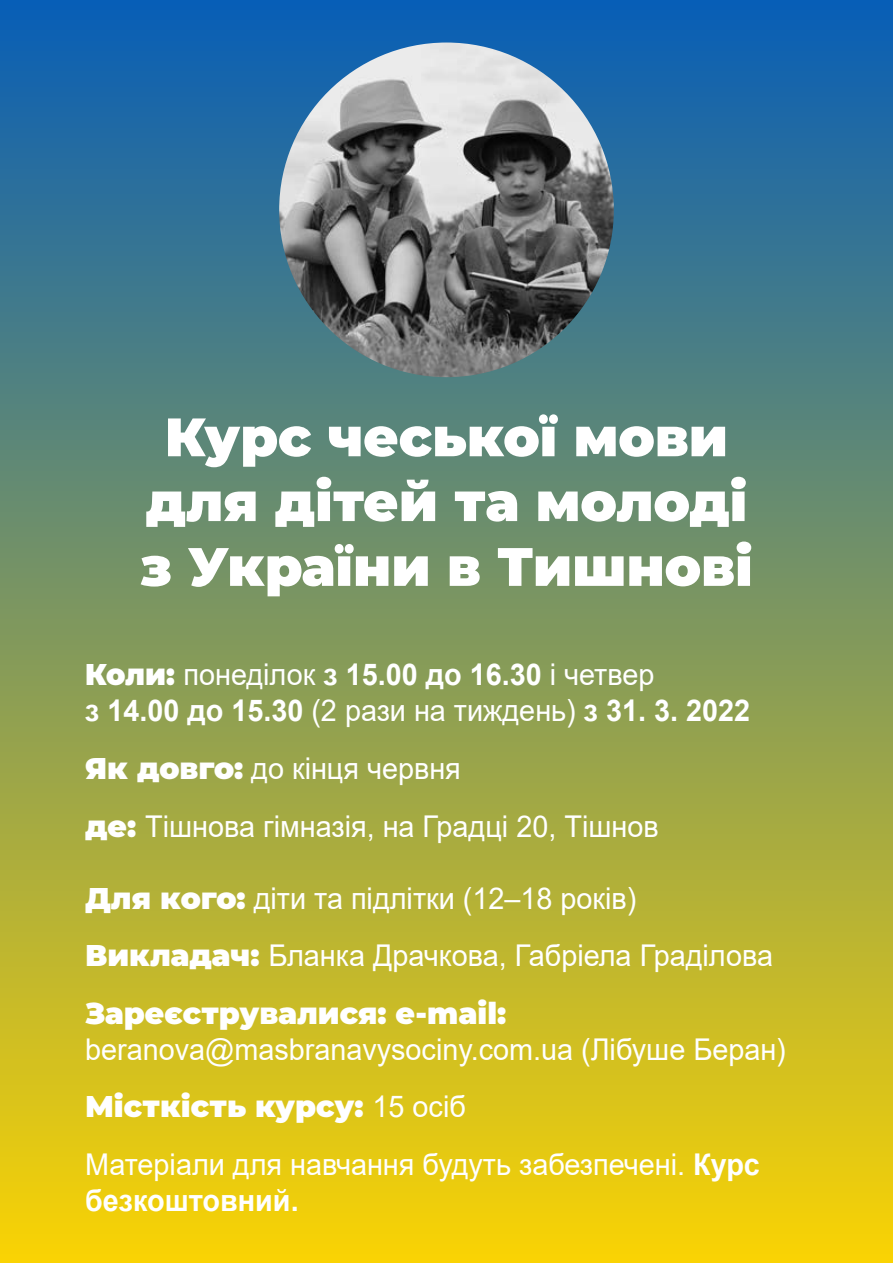
<style>
.page{position:relative;width:893px;height:1263px;background:#fff}
.page>*{position:absolute;margin:0;border:0;box-sizing:border-box;transform-origin:0 0}
.t1{font:900 54px/64.8px "Montserrat";color:#fff;text-align:center}
.t2{font:30px/57.6px "Arial";color:#fff;scale:.96 1}
.t3{font:700 30px/36px "Arial";color:#fff;scale:.96 1}
.t4{font:900 30px "Montserrat";color:#fff}
.s1{font-family:"Montserrat";font-weight:900}
.s2{font-weight:400}
.s3{font-family:"Arial";font-weight:400}
.s4{font-weight:700}
</style>
<div class="page">
<div style="left:0;top:0;width:893px;height:1263px;background:linear-gradient(to bottom,#075eb7,#fad303)"></div>
<img style="left:279px;top:43px;width:335px;height:334px;border-radius:167px">
<h1 class="t1" style="left:140px;top:401px;width:614px">Курс чеської мови для дітей та молоді з України в Тишнові</h1>
<p class="t3" style="left:85px;top:657px;width:694px"><span class="s1">Коли:</span> <span class="s2">понеділок</span> з 15.00 до 16.30 <span class="s2">і четвер<br></span>з 14.00 до 15.30 <span class="s2">(2 рази на тиждень)</span> з 31. 3. 2022</p>
<p class="t2" style="left:85px;top:739px;width:599px"><span class="s1">Як довго:</span> до кінця червня<br><span class="s1">де:</span> Тішнова гімназія, на Градці 20, Тішнов</p>
<p class="t2" style="left:85px;top:869px;width:718px"><span class="s1">Для кого:</span> діти та підлітки (12–18 років)<br><span class="s1">Викладач:</span> Бланка Драчкова, Габріела Граділова</p>
<p class="t4" style="left:85px;top:990px;width:423px">Зареєструвалися: e-mail:</p>
<p class="t2" style="left:85px;top:1020px;width:731px">beranova@masbranavysociny.com.ua (Лібуше Беран)</p>
<p class="t4" style="left:85px;top:1084px;width:382px">Місткість курсу: <span class="s3">15 осіб</span></p>
<p class="t2" style="left:85px;top:1146px;width:704px;line-height:36px">Матеріали для навчання будуть забезпечені. <span class="s4">Курс безкоштовний.</span></p>
</div>
